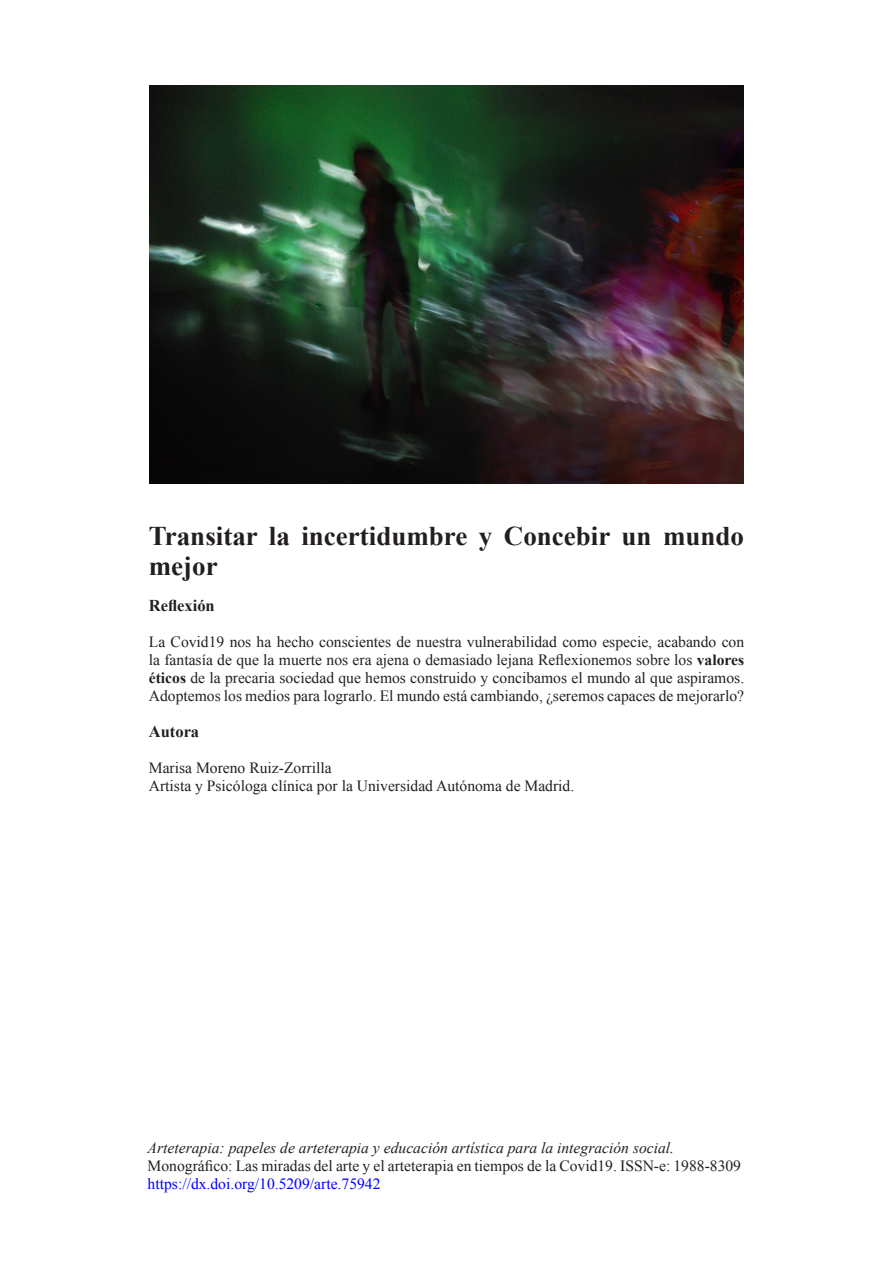
<style>
.page{position:relative;width:893px;height:1263px;background:#fff}
.page>*{position:absolute;margin:0;border:0;box-sizing:border-box;transform-origin:0 0}
.t1{font:700 27px/30px "Times New Roman";color:#231f20}
.t2{font:700 16.5px "Times New Roman";color:#231f20}
.t3{font:15.6px/18px "Times New Roman";color:#231f20;text-align:justify}
.t4{font:italic 15.6px "Times New Roman";color:#231f20}
.t5{font:15.6px "Times New Roman";color:#00f}
.s1{font-weight:700}
</style>
<div class="page">
<img style="left:149px;top:85px;width:595px;height:398px">
<h1 class="t1" style="left:149px;top:521px;width:597px">Transitar la incertidumbre y Concebir un mundo mejor</h1>
<p class="t2" style="left:149px;top:594px;width:67px">Reflexión</p>
<p class="t3" style="left:149px;top:633px;width:597px">La Covid19 nos ha hecho conscientes de nuestra vulnerabilidad como especie, acabando con la fantasía de que la muerte nos era ajena o demasiado lejana Reflexionemos sobre los <span class="s1">valores éticos</span> de la precaria sociedad que hemos construido y concibamos el mundo al que aspiramos.<br>Adoptemos los medios para lograrlo. El mundo está cambiando, ¿seremos capaces de mejorarlo?</p>
<p class="t2" style="left:149px;top:720px;width:52px">Autora</p>
<p class="t3" style="left:149px;top:758px;width:427px">Marisa Moreno Ruiz-Zorrilla<br>Artista y Psicóloga clínica por la Universidad Autónoma de Madrid.</p>
<p class="t4" style="left:148px;top:1136px;width:528px">Arteterapia: papeles de arteterapia y educación artística para la integración social.</p>
<p class="t3" style="left:148px;top:1156px;width:595px">Monográfico: Las miradas del arte y el arteterapia en tiempos de la Covid19. ISSN-e: 1988-8309</p>
<p class="t5" style="left:148px;top:1173px;width:234px">https://dx.doi.org/10.5209/arte.75942</p>
</div>
